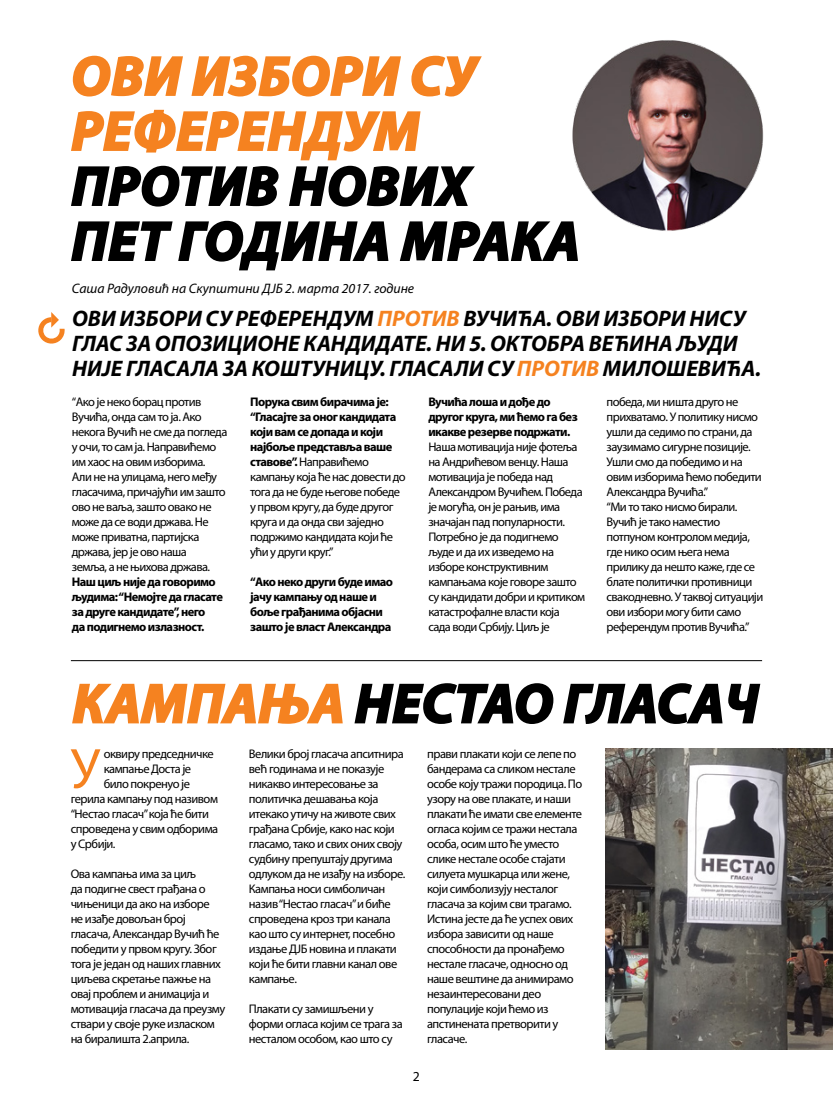
<style>
.page{position:relative;width:833px;height:1099px;background:#fff}
.page>*{position:absolute;margin:0;border:0;box-sizing:border-box;transform-origin:0 0}
.t1{font:57px "Myriad Pro";color:#f58220}
.t2{font:italic 700 55px/55px "Myriad Pro";letter-spacing:.015em;color:#000}
.t3{font:italic 700 55px/55px "Myriad Pro";letter-spacing:.02em;color:#f58220}
.t4{font:italic 700 22.5px/25px "Myriad Pro";color:#000}
.t5{font:italic 13.75px "Myriad Pro";color:#000}
.t6{font:13.75px "Myriad Pro";color:#000}
.t7{font:12.5px/15px "Myriad Pro";letter-spacing:-.045em;color:#000}
.t8{font:700 12.5px/15px "Myriad Pro";letter-spacing:-.045em;color:#000}
.s1{color:#f58220}
.s2{font-weight:700}
</style>
<div class="page">
<svg style="left:72px;top:55px;width:111px;height:42px"></svg>
<svg style="left:191px;top:55px;width:210px;height:42px"></svg>
<svg style="left:411px;top:55px;width:71px;height:42px"></svg>
<svg style="left:71px;top:109px;width:404px;height:98px"></svg>
<svg style="left:71px;top:220px;width:318px;height:51px"></svg>
<svg style="left:399px;top:221px;width:179px;height:40px"></svg>
<svg style="left:72px;top:683px;width:271px;height:41px"></svg>
<svg style="left:354px;top:683px;width:200px;height:41px"></svg>
<svg style="left:563px;top:683px;width:198px;height:41px"></svg>
<svg style="left:38px;top:312px;width:27px;height:32px"></svg>
<img style="left:564px;top:40px;width:200px;height:196px">
<hr style="left:71px;top:660px;width:691px;height:1px;background:#000">
<img style="left:605px;top:748px;width:228px;height:301px">
<h2 class="t3" style="left:71px;top:47px;width:405px">ОВИ ИЗБОРИ СУ<br>РЕФЕРЕНДУМ</h2>
<h2 class="t2" style="left:71px;top:157px;width:509px">ПРОТИВ НОВИХ<br>ПЕТ ГОДИНА МРАКА</h2>
<p class="t5" style="left:72px;top:280px;width:344px">Саша Радуловић на Скупштини ДЈБ 2. марта 2017. године</p>
<h3 class="t4" style="left:72px;top:305px;width:690px">ОВИ ИЗБОРИ СУ РЕФЕРЕНДУМ <span class="s1">ПРОТИВ</span> ВУЧИЋА. ОВИ ИЗБОРИ НИСУ<br>ГЛАС ЗА ОПОЗИЦИОНЕ КАНДИДАТЕ. НИ 5. ОКТОБРА ВЕЋИНА ЉУДИ<br>НИЈЕ ГЛАСАЛА ЗА КОШТУНИЦУ. ГЛАСАЛИ СУ <span class="s1">ПРОТИВ</span> МИЛОШЕВИЋА.</h3>
<p class="t7" style="left:72px;top:394px;width:157px">“Ако је неко борац против<br>Вучића, онда сам то ја. Ако некога Вучић не сме да погледа у очи, то сам ја. Направићемо им хаос на овим изборима.<br>Али не на улицама, него међу гласачима, причајући им зашто ово не ваља, зашто овако не може да се води држава. Не може приватна, партијска држава, јер је ово наша<br>земља, а не њихова држава.</p>
<p class="t8" style="left:72px;top:574px;width:152px">Наш циљ није да говоримо људима: “Немојте да гласате за друге кандидате”, него<br>да подигнемо излазност.</p>
<p class="t7" style="left:250px;top:394px;width:157px"><span class="s2">Порука свим бирачима је: “Гласајте за оног кандидата који вам се допада и који најбоље представља ваше ставове”.</span> Направићемо кампању која ће нас довести до тога да не буде његове победе у првом кругу, да буде другог круга и да онда сви заједно подржимо кандидата који ће ући у други круг.”</p>
<p class="t8" style="left:250px;top:574px;width:144px">“Ако неко други буде имао јачу кампању од наше и боље грађанима објасни зашто је власт Александра</p>
<p class="t8" style="left:428px;top:394px;width:151px">Вучића лоша и дође до другог круга, ми ћемо га без икакве резерве подржати.</p>
<p class="t7" style="left:428px;top:439px;width:158px">Наша мотивација није фотеља на Андрићевом венцу. Наша мотивација је победа над<br>Александром Вучићем. Победа је могућа, он је рањив, има значајан пад популарности.<br>Потребно је да подигнемо људе и да их изведемо на изборе конструктивним кампањама које говоре зашто су кандидати добри и критиком катастрофалне власти која сада води Србију. Циљ је</p>
<p class="t7" style="left:606px;top:394px;width:158px">победа, ми ништа друго не прихватамо. У политику нисмо ушли да седимо по страни, да заузимамо сигурне позиције.<br>Ушли смо да победимо и на овим изборима ћемо победити<br>Александра Вучића.”<br>“Ми то тако нисмо бирали.<br>Вучић је тако наместио потпуном контролом медија, где нико осим њега нема прилику да нешто каже, где се блате политички противници свакодневно. У таквој ситуацији ови избори могу бити само референдум против Вучића.”</p>
<h2 class="t2" style="left:73px;top:674px;width:687px"><span class="s1">КАМПАЊА</span> НЕСТАО ГЛАСАЧ</h2>
<h1 class="t1" style="left:71px;top:733px;width:31px">У</h1>
<p class="t7" style="left:104px;top:745px;width:111px">оквиру председничке</p>
<p class="t7" style="left:104px;top:760px;width:89px">кампање Доста је</p>
<p class="t7" style="left:104px;top:775px;width:88px">било покренуо је</p>
<p class="t7" style="left:71px;top:790px;width:149px">герила кампању под називом</p>
<p class="t7" style="left:71px;top:805px;width:140px">“Нестао гласач”која ће бити</p>
<p class="t7" style="left:71px;top:820px;width:149px">спроведена у свим одборима</p>
<p class="t7" style="left:71px;top:835px;width:46px">у Србији.</p>
<p class="t7" style="left:71px;top:865px;width:156px">Ова кампања има за циљ<br>да подигне свест грађана о чињеници да ако на изборе не изађе довољан број гласача, Александар Вучић ће победити у првом кругу. Због тога је један од наших главних циљева скретање пажње на овај проблем и анимација и мотивација гласача да преузму ствари у своје руке изласком на биралишта 2.априла.</p>
<p class="t7" style="left:249px;top:745px;width:158px">Велики број гласача апситнира већ годинама и не показује никакво интересовање за политичка дешавања која итекако утичу на животе свих грађана Србије, како нас који гласамо, тако и свих оних своју судбину препуштају другима одлуком да не изађу на изборе.<br>Кампања носи симболичан назив “Нестао гласач”и биће спроведена кроз три канала као што су интернет, посебно издање ДЈБ новина и плакати који ће бити главни канал ове кампање.</p>
<p class="t7" style="left:249px;top:1000px;width:155px">Плакати су замишљени у форми огласа којим се трага за несталом особом, као што су</p>
<p class="t7" style="left:427px;top:745px;width:157px">прави плакати који се лепе по бандерама са сликом нестале особе коју тражи породица. По узору на ове плакате, и наши плакати ће имати све елементе огласа којим се тражи нестала особа, осим што ће уместо слике нестале особе стајати силуета мушкарца или жене, који симболизују несталог гласача за којим сви трагамо.<br>Истина јесте да ће успех ових избора зависити од наше способности да пронађемо нестале гласаче, односно од наше вештине да анимирамо незаинтересовани део популације који ћемо из апстинената претворити у гласаче.</p>
<p class="t6" style="left:413px;top:1067px;width:9px">2</p>
</div>
